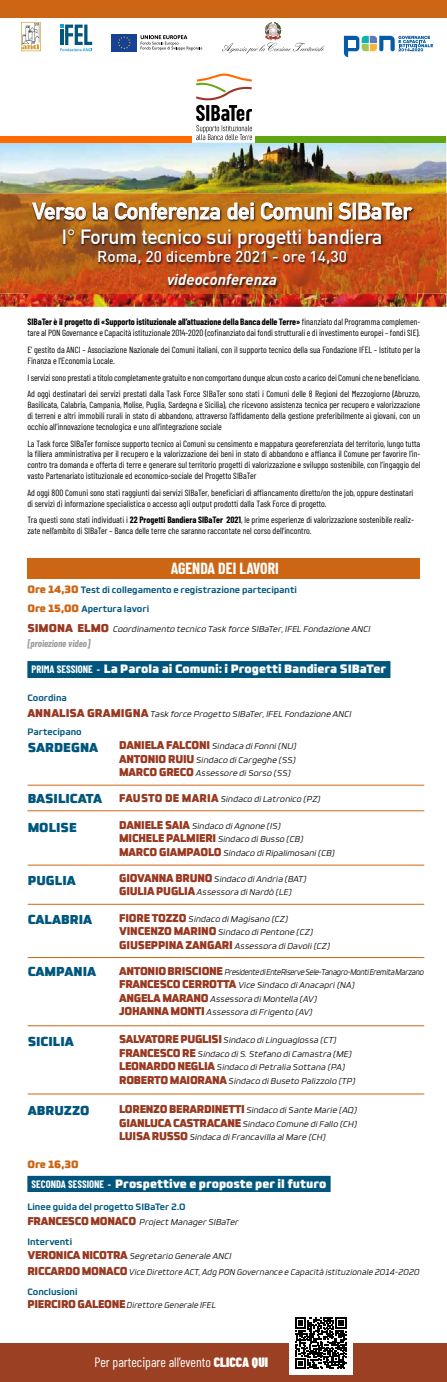
<style>
.page{position:relative;width:447px;height:1382px;background:#fff}
.page>*{position:absolute;margin:0;border:0;box-sizing:border-box;transform-origin:0 0}
.t1{font:700 22.58px "DIN Alternate";color:#fff}
.t2{font:700 20.33px "DIN Alternate";color:#fff}
.t3{font:700 15.75px "Barlow Condensed";color:#fff}
.t4{font:500 15.52px "DIN";color:#fff}
.t5{font:italic 700 15.52px "DIN";color:#fff}
.t6{font:13.5px "Barlow Condensed";color:#fff}
.t7{font:900 12.9px "Futo Sans";color:#00567d}
.t8{font:900 12px "Futo Sans";color:#fff}
.t9{font:900 10.5px "Futo Sans";color:#cc6615}
.t10{font:italic 700 9.75px "Barlow Condensed";color:#9d9d9c}
.t11{font:9px/10.8px "Barlow Condensed";color:#000}
.t12{font:700 9px/19px "Futo Sans";color:#00567d}
.t13{font:italic 8.25px/13.5px "Futo Sans";color:#000}
.t14{font:italic 8.25px/13.5px "Futo Sans";color:#000;scale:.86 1}
.t15{font:italic 8.25px "Futo Sans";color:#000;scale:.95 1}
.s1{font-weight:700}
.s2{font-weight:900;font-size:10.5px;color:#cc6615}
.s3{font-weight:900;font-style:normal;font-size:11.25px;color:#993921}
.s4{font-family:"Barlow Condensed";font-weight:700;font-size:10.5px}
.s5{font-family:"Barlow Condensed";font-weight:700;font-size:9.75px}
.s6{font-weight:900}
</style>
<div class="page">
<div style="left:27px;top:558px;width:393px;height:20px;background:#cc6615"></div>
<img style="left:0;top:142px;width:446px;height:165px">
<hr style="left:446px;top:193px;width:1px;height:101px;background:#e09159">
<img style="left:0;top:193px;width:446px;height:101px">
<img style="left:29px;top:197px;width:387px;height:100px">
<svg style="left:60px;top:25px;width:32px;height:26px"></svg>
<svg style="left:21px;top:22px;width:20px;height:29px"></svg>
<div style="left:111px;top:34px;width:26px;height:17px;background:#164194"></div>
<svg style="left:118px;top:36px;width:13px;height:13px"></svg>
<svg style="left:140px;top:35px;width:62px;height:15px"></svg>
<svg style="left:222px;top:22px;width:102px;height:32px"></svg>
<svg style="left:344px;top:36px;width:89px;height:21px"></svg>
<div style="left:348px;top:40px;width:7px;height:7px;background:#fff"></div>
<svg style="left:196px;top:74px;width:56px;height:66px"></svg>
<div style="left:0;top:137px;width:192px;height:6px;background:#ff6b00"></div>
<div style="left:255px;top:137px;width:191px;height:6px;background:#61a60e"></div>
<div style="left:27px;top:661px;width:363px;height:23px;background:#00567d"></div>
<div style="left:27px;top:678px;width:393px;height:12px;background:#fff"></div>
<div style="left:0;top:1343px;width:446px;height:39px;background:#9b4022"></div>
<div style="left:0;top:0;width:446px;height:17px;background:#cc6615"></div>
<div style="left:288px;top:1311px;width:64px;height:64px;background:#fff"></div>
<svg style="left:295px;top:1317px;width:51px;height:52px"></svg>
<svg style="left:119px;top:1025px;width:305px;height:1px"></svg>
<hr style="left:28px;top:785px;width:396px;height:1px;background:#cc6615">
<hr style="left:27px;top:811px;width:397px;height:1px;background:#cc6615">
<hr style="left:28px;top:865px;width:396px;height:1px;background:#cc6615">
<hr style="left:28px;top:904px;width:396px;height:1px;background:#cc6615">
<hr style="left:28px;top:957px;width:396px;height:1px;background:#cc6615">
<hr style="left:28px;top:1026px;width:396px;height:1px;background:#cc6615">
<hr style="left:28px;top:1094px;width:396px;height:1px;background:#cc6615">
<div style="left:27px;top:1176px;width:303px;height:22px;background:#00567d"></div>
<div style="left:27px;top:1192px;width:392px;height:7px;background:#fff"></div>
<h1 class="t1" style="left:33px;top:194px;width:380px">Verso la Conferenza dei Comuni SIBaTer</h1>
<h2 class="t2" style="left:62px;top:221px;width:322px">I° Forum tecnico sui progetti bandiera</h2>
<h3 class="t4" style="left:97px;top:247px;width:251px">Roma, 20 dicembre 2021 - ore 14,30</h3>
<h3 class="t5" style="left:167px;top:270px;width:112px">videoconferenza</h3>
<p class="t11" style="left:27px;top:316px;width:394px"><span class="s1">SIBaTer è il progetto di «Supporto istituzionale all’attuazione della Banca delle Terre»</span> finanziato dal Programma complemen&shy;tare al PON Governance e Capacità istituzionale 2014-2020 (cofinanziato dai fondi strutturali e di investimento europei – fondi SIE).</p>
<p class="t11" style="left:27px;top:344px;width:394px">E’ gestito da ANCI – Associazione Nazionale dei Comuni italiani, con il supporto tecnico della sua Fondazione IFEL – Istituto per la<br>Finanza e l’Economia Locale.</p>
<p class="t11" style="left:27px;top:368px;width:394px;line-height:16.8px">I servizi sono prestati a titolo completamente gratuito e non comportano dunque alcun costo a carico dei Comuni che ne beneficiano.<br>Ad oggi destinatari dei servizi prestati dalla Task Force SIBaTer sono stati i Comuni delle 8 Regioni del Mezzogiorno (Abruzzo,</p>
<p class="t11" style="left:27px;top:399px;width:394px;text-align:justify">Basilicata, Calabria, Campania, Molise, Puglia, Sardegna e Sicilia), che ricevono assistenza tecnica per recupero e valorizzazione di terreni e altri immobili rurali in stato di abbandono, attraverso l’affidamento della gestione preferibilmente ai giovani, con un occhio all’innovazione tecnologica e uno all’integrazione sociale</p>
<p class="t11" style="left:27px;top:437px;width:394px;text-align:justify">La Task force SIBaTer fornisce supporto tecnico ai Comuni su censimento e mappatura georeferenziata del territorio, lungo tutta la filiera amministrativa per il recupero e la valorizzazione dei beni in stato di abbandono e affianca il Comune per favorire l’in&shy;contro tra domanda e offerta di terre e generare sul territorio progetti di valorizzazione e sviluppo sostenibile, con l’ingaggio del vasto Partenariato istituzionale ed economico-sociale del Progetto SIBaTer</p>
<p class="t11" style="left:27px;top:487px;width:387px">Ad oggi 800 Comuni sono stati raggiunti dai servizi SIBaTer, beneficiari di affiancamento diretto/on the job, oppure destinatari di servizi di informazione specialistica o accesso agli output prodotti dalla Task Force di progetto.</p>
<p class="t11" style="left:27px;top:514px;width:387px">Tra questi sono stati individuati i <span class="s1">22 Progetti Bandiera SIBaTer 2021</span>, le prime esperienze di valorizzazione sostenibile realiz&shy;zate nell’ambito di SIBaTer – Banca delle terre che saranno raccontate nel corso dell’incontro.</p>
<h3 class="t3" style="left:171px;top:557px;width:109px">AGENDA DEI LAVORI</h3>
<p class="t12" style="left:27px;top:580px;width:271px"><span class="s2">Ore 14,30</span> Test di collegamento e registrazione partecipanti<br><span class="s2">Ore 15,00</span> Apertura lavori</p>
<p class="t13" style="left:27px;top:622px;width:344px"><span class="s3">SIMONA ELMO</span> Coordinamento tecnico Task force SIBaTer, IFEL Fondazione ANCI</p>
<p class="t10" style="left:27px;top:637px;width:64px">[proiezione video]</p>
<h3 class="t8" style="left:32px;top:662px;width:356px"><span class="s4">PRIMA SESSIONE</span> <span class="s5">-</span> La Parola ai Comuni: i Progetti Bandiera SIBaTer</h3>
<p class="t12" style="left:27px;top:689px;width:41px">Coordina</p>
<p class="t13" style="left:27px;top:707px;width:326px"><span class="s3">ANNALISA GRAMIGNA</span> Task force Progetto SIBaTer, IFEL Fondazione ANCI</p>
<p class="t12" style="left:27px;top:723px;width:56px">Partecipano</p>
<h3 class="t7" style="left:28px;top:740px;width:72px">SARDEGNA</h3>
<h3 class="t7" style="left:28px;top:791px;width:76px">BASILICATA</h3>
<h3 class="t7" style="left:28px;top:820px;width:51px">MOLISE</h3>
<h3 class="t7" style="left:28px;top:873px;width:50px">PUGLIA</h3>
<h3 class="t7" style="left:28px;top:911px;width:66px">CALABRIA</h3>
<h3 class="t7" style="left:28px;top:964px;width:70px">CAMPANIA</h3>
<h3 class="t7" style="left:28px;top:1033px;width:48px">SICILIA</h3>
<h3 class="t7" style="left:28px;top:1103px;width:63px">ABRUZZO</h3>
<p class="t13" style="left:119px;top:739px;width:179px;text-align:justify"><span class="s3">DANIELA FALCONI</span> Sindaca di Fonni (NU)<br><span class="s3">ANTONIO RUIU</span> Sindaco di Cargeghe (SS)<br><span class="s3">MARCO GRECO</span> Assessore di Sorso (SS)</p>
<p class="t13" style="left:119px;top:793px;width:203px"><span class="s3">FAUSTO DE MARIA</span> Sindaco di Latronico (PZ)</p>
<p class="t13" style="left:119px;top:819px;width:217px"><span class="s3">DANIELE SAIA</span> Sindaco di Agnone (IS)<br><span class="s3">MICHELE PALMIERI</span> Sindaco di Busso (CB)<br><span class="s3">MARCO GIAMPAOLO</span> Sindaco di Ripalimosani (CB)</p>
<p class="t13" style="left:119px;top:872px;width:189px"><span class="s3">GIOVANNA BRUNO</span> Sindaco di Andria (BAT)<br><span class="s3">GIULIA PUGLIA</span> Assessora di Nardò (LE)</p>
<p class="t13" style="left:119px;top:912px;width:212px"><span class="s3">FIORE TOZZO</span> Sindaco di Magisano (CZ)<br><span class="s3">VINCENZO MARINO</span> Sindaco di Pentone (CZ)<br><span class="s3">GIUSEPPINA ZANGARI</span> Assessora di Davoli (CZ)</p>
<p class="t14" style="left:119px;top:965px;width:356px"><span class="s3">ANTONIO BRISCIONE</span> Presidente di EnteRiserve Sele-Tanagro-Monti Eremita Marzano <span class="s3">FRANCESCO CERROTTA</span> Vice Sindaco di Anacapri (NA)<br><span class="s3">ANGELA MARANO</span> Assessora di Montella (AV)<br><span class="s3">JOHANNA MONTI</span> Assessora di Frigento (AV)</p>
<p class="t13" style="left:119px;top:1033px;width:238px"><span class="s3">SALVATORE PUGLISI</span> Sindaco di Linguaglossa (CT)<br><span class="s3">FRANCESCO RE</span> Sindaco di S. Stefano di Camastra (ME)<br><span class="s3">LEONARDO NEGLIA</span> Sindaco di Petralia Sottana (PA)<br><span class="s3">ROBERTO MAIORANA</span> Sindaco di Buseto Palizzolo (TP)</p>
<p class="t13" style="left:119px;top:1103px;width:239px;text-align:justify"><span class="s3">LORENZO BERARDINETTI</span> Sindaco di Sante Marie (AQ)<br><span class="s3">GIANLUCA CASTRACANE</span> Sindaco Comune di Fallo (CH)<br><span class="s3">LUISA RUSSO</span> Sindaca di Francavilla al Mare (CH)</p>
<p class="t9" style="left:27px;top:1158px;width:53px">Ore 16,30</p>
<h3 class="t8" style="left:32px;top:1177px;width:296px"><span class="s4">SECONDA SESSIONE</span> <span class="s5">-</span> Prospettive e proposte per il futuro</h3>
<p class="t12" style="left:27px;top:1197px;width:160px">Linee guida del progetto SIBaTer 2.0</p>
<p class="t13" style="left:27px;top:1216px;width:213px"><span class="s3">FRANCESCO MONACO</span> Project Manager SIBaTer</p>
<p class="t12" style="left:27px;top:1233px;width:46px">Interventi</p>
<p class="t13" style="left:27px;top:1248px;width:393px;line-height:15.6px"><span class="s3">VERONICA NICOTRA</span> Segretario Generale ANCI<br><span class="s3">RICCARDO MONACO</span> Vice Direttore ACT, Adg PON Governance e Capacità istituzionale 2014-2020</p>
<p class="t12" style="left:27px;top:1282px;width:52px">Conclusioni</p>
<p class="t15" style="left:27px;top:1301px;width:200px"><span class="s3">PIERCIRO GALEONE</span> Direttore Generale IFEL</p>
<h3 class="t6" style="left:94px;top:1352px;width:175px">Per partecipare all’evento <span class="s6">CLICCA QUI</span></h3>
</div>
